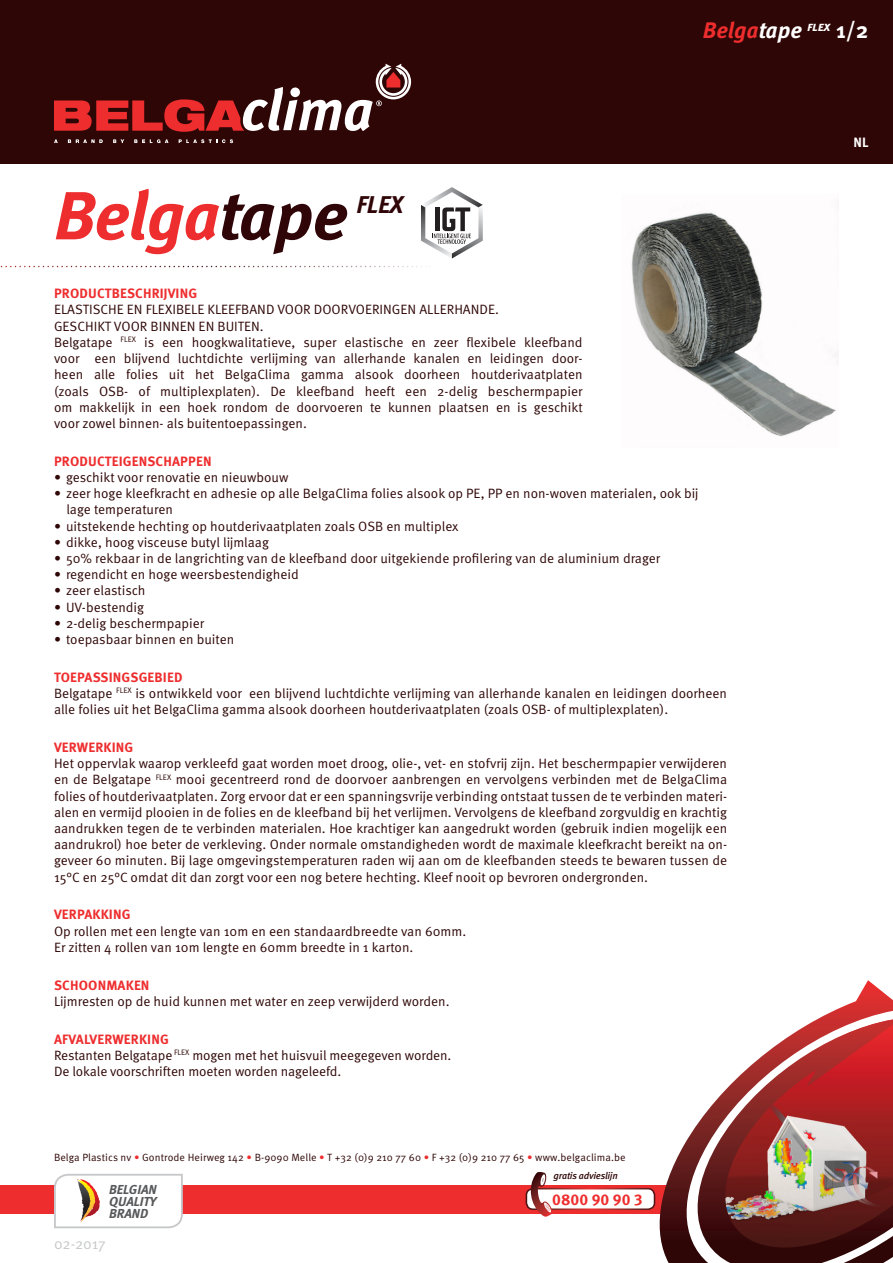
<style>
.page{position:relative;width:893px;height:1263px;background:#fff}
.page>*{position:absolute;margin:0;border:0;box-sizing:border-box;transform-origin:0 0}
.t1{font:italic 700 67.95px "Meta Pro";letter-spacing:-.02em;color:#ee2d2e}
.t2{font:italic 700 24.3px "Meta Pro";color:#2f0508}
.t3{font:italic 700 22.5px "Meta Pro";color:#ee2d2e}
.t4{font:700 15.6px "Meta Pro";color:#ee2d2e}
.t5{font:15px "Meta Pro";letter-spacing:-.005em;color:#c7c8ca}
.t6{font:13.5px/16.2px "Meta Pro";color:#2f0606}
.t7{font:700 13.5px "Meta Pro";letter-spacing:.01em;color:#ee2d2e}
.t8{font:700 13.5px "Meta Pro";color:#fff}
.t9{font:italic 700 13.05px/12px "Meta";color:#57585a;text-align:justify}
.t10{font:10.5px "Meta Pro";letter-spacing:.01em;color:#2f0606}
.t11{font:italic 500 9.75px "Meta Pro";letter-spacing:-.02em;color:#2f0606}
.s1{color:#fff}
.s2{font-style:normal;color:#fff}
.s3{color:#2f0508}
.s4{color:#ee2d2e}
</style>
<div class="page">
<div style="left:0;top:0;width:893px;height:164px;background:#2f0606"></div>
<div style="left:0;top:1185px;width:677px;height:28px;background:#ee2d2e"></div>
<svg style="left:653px;top:980px;width:240px;height:283px"></svg>
<svg style="left:0;top:266px;width:427px;height:1px"></svg>
<div style="left:526px;top:1189px;width:128px;height:20px;background:#fff;border-radius:7px"></div>
<div style="left:526px;top:1188px;width:129px;height:22px;border:2px solid #fff;border-radius:7px"></div>
<svg style="left:527px;top:1172px;width:28px;height:45px"></svg>
<svg style="left:53px;top:1173px;width:131px;height:56px"></svg>
<svg style="left:54px;top:64px;width:357px;height:68px"></svg>
<svg style="left:54px;top:139px;width:4px;height:4px"></svg>
<svg style="left:68px;top:139px;width:35px;height:4px"></svg>
<svg style="left:113px;top:139px;width:11px;height:4px"></svg>
<svg style="left:134px;top:139px;width:35px;height:4px"></svg>
<svg style="left:179px;top:139px;width:54px;height:4px"></svg>
<img style="left:631px;top:201px;width:208px;height:235px">
<svg style="left:421px;top:187px;width:62px;height:71px"></svg>
<p class="t3" style="left:703px;top:16px;width:167px">Belga<span class="s1">tape</span> <sup>flex</sup> <span class="s2">1/2</span></p>
<p class="t1" style="left:54px;top:173px;width:296px">Belga<span class="s3">tape</span></p>
<p class="t2" style="left:356px;top:189px;width:48px">FLEX</p>
<p class="t7" style="left:54px;top:285px;width:145px">PRODUCTBESCHRIJVING</p>
<p class="t6" style="left:54px;top:302px;width:446px">ELASTISCHE EN FLEXIBELE KLEEFBAND VOOR DOORVOERINGEN ALLERHANDE.</p>
<p class="t6" style="left:54px;top:318px;width:211px">GESCHIKT VOOR BINNEN EN BUITEN.</p>
<p class="t6" style="left:54px;top:334px;width:530px">Belgatape <sup>FLEX</sup> is een hoogkwalitatieve, super elastische en zeer flexibele kleefband</p>
<p class="t6" style="left:54px;top:351px;width:530px">voor een blijvend luchtdichte verlijming van allerhande kanalen en leidingen door-</p>
<p class="t6" style="left:54px;top:367px;width:530px">heen alle folies uit het BelgaClima gamma alsook doorheen houtderivaatplaten</p>
<p class="t6" style="left:54px;top:383px;width:530px">(zoals OSB- of multiplexplaten). De kleefband heeft een 2-delig beschermpapier</p>
<p class="t6" style="left:54px;top:399px;width:530px">om makkelijk in een hoek rondom de doorvoeren te kunnen plaatsen en is geschikt</p>
<p class="t6" style="left:54px;top:415px;width:254px">voor zowel binnen- als buitentoepassingen.</p>
<p class="t7" style="left:54px;top:452px;width:159px">PRODUCTEIGENSCHAPPEN</p>
<p class="t6" style="left:54px;top:469px;width:236px">• geschikt voor renovatie en nieuwbouw</p>
<p class="t6" style="left:54px;top:486px;width:646px">• zeer hoge kleefkracht en adhesie op alle BelgaClima folies alsook op PE, PP en non-woven materialen, ook bij</p>
<p class="t6" style="left:66px;top:502px;width:108px">lage temperaturen</p>
<p class="t6" style="left:54px;top:518px;width:406px">• uitstekende hechting op houtderivaatplaten zoals OSB en multiplex</p>
<p class="t6" style="left:54px;top:534px;width:216px">• dikke, hoog visceuse butyl lijmlaag</p>
<p class="t6" style="left:54px;top:550px;width:608px">• 50% rekbaar in de langrichting van de kleefband door uitgekiende profilering van de aluminium drager</p>
<p class="t6" style="left:54px;top:567px;width:246px">• regendicht en hoge weersbestendigheid</p>
<p class="t6" style="left:54px;top:583px;width:93px">• zeer elastisch</p>
<p class="t6" style="left:54px;top:599px;width:92px">• UV-bestendig</p>
<p class="t6" style="left:54px;top:615px;width:152px">• 2-delig beschermpapier</p>
<p class="t6" style="left:54px;top:631px;width:182px">• toepasbaar binnen en buiten</p>
<p class="t7" style="left:54px;top:668px;width:130px">TOEPASSINGSGEBIED</p>
<p class="t6" style="left:54px;top:685px;width:675px">Belgatape <sup>FLEX</sup> is ontwikkeld voor een blijvend luchtdichte verlijming van allerhande kanalen en leidingen doorheen alle folies uit het BelgaClima gamma alsook doorheen houtderivaatplaten (zoals OSB- of multiplexplaten).</p>
<p class="t7" style="left:54px;top:739px;width:81px">VERWERKING</p>
<p class="t6" style="left:54px;top:756px;width:675px;text-align:justify">Het oppervlak waarop verkleefd gaat worden moet droog, olie-, vet- en stofvrij zijn. Het beschermpapier verwijderen en de Belgatape <sup>FLEX</sup> mooi gecentreerd rond de doorvoer aanbrengen en vervolgens verbinden met de BelgaClima folies of houtderivaatplaten. Zorg ervoor dat er een spanningsvrije verbinding ontstaat tussen de te verbinden materi&shy;alen en vermijd plooien in de folies en de kleefband bij het verlijmen. Vervolgens de kleefband zorgvuldig en krachtig aandrukken tegen de te verbinden materialen. Hoe krachtiger kan aangedrukt worden (gebruik indien mogelijk een aandrukrol) hoe beter de verkleving. Onder normale omstandigheden wordt de maximale kleefkracht bereikt na on&shy;geveer 60 minuten. Bij lage omgevingstemperaturen raden wij aan om de kleefbanden steeds te bewaren tussen de 15°C en 25°C omdat dit dan zorgt voor een nog betere hechting. Kleef nooit op bevroren ondergronden.</p>
<p class="t7" style="left:54px;top:906px;width:78px">VERPAKKING</p>
<p class="t6" style="left:54px;top:923px;width:414px">Op rollen met een lengte van 10m en een standaardbreedte van 60mm.</p>
<p class="t6" style="left:54px;top:939px;width:361px">Er zitten 4 rollen van 10m lengte en 60mm breedte in 1 karton.</p>
<p class="t7" style="left:54px;top:976px;width:97px">SCHOONMAKEN</p>
<p class="t6" style="left:54px;top:993px;width:397px">Lijmresten op de huid kunnen met water en zeep verwijderd worden.</p>
<p class="t7" style="left:54px;top:1030px;width:116px">AFVALVERWERKING</p>
<p class="t6" style="left:54px;top:1047px;width:399px">Restanten Belgatape <sup>FLEX</sup> mogen met het huisvuil meegegeven worden.</p>
<p class="t6" style="left:54px;top:1063px;width:289px">De lokale voorschriften moeten worden nageleefd.</p>
<p class="t10" style="left:54px;top:1150px;width:573px">Belga Plastics nv <span class="s4">•</span> Gontrode Heirweg 142 <span class="s4">•</span> B-9090 Melle <span class="s4">•</span> T +32 (0)9 210 77 60 <span class="s4">•</span> F +32 (0)9 210 77 65 <span class="s4">•</span> www.belgaclima.be</p>
<p class="t9" style="left:109px;top:1183px;width:49px">BELGIAN QUALITY BRAND</p>
<p class="t5" style="left:54px;top:1234px;width:53px">02-2017</p>
<p class="t11" style="left:554px;top:1170px;width:66px">gratis advieslijn</p>
<p class="t4" style="left:552px;top:1189px;width:92px">0800 90 90 3</p>
<p class="t8" style="left:854px;top:134px;width:16px">NL</p>
</div>
